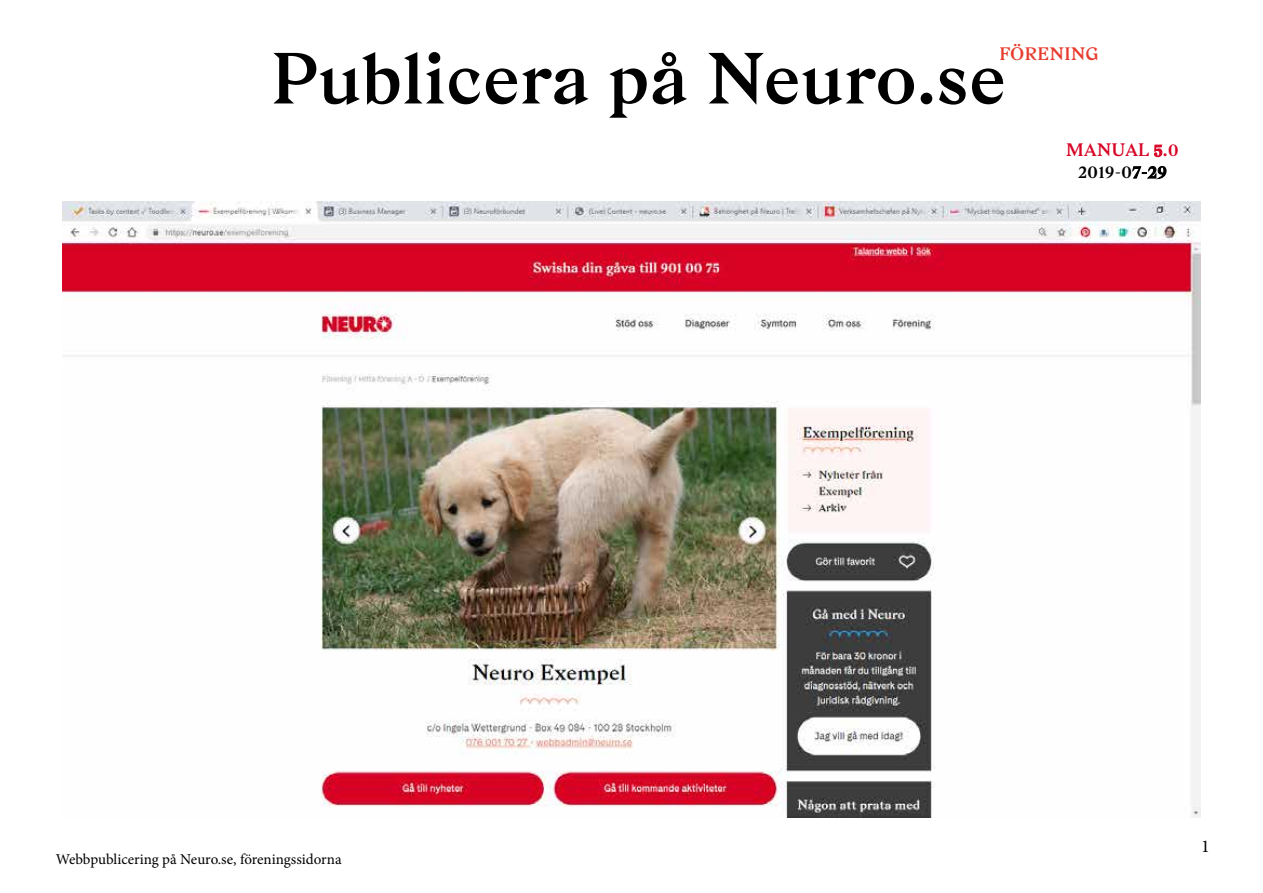
<style>
.page{position:relative;width:1263px;height:893px;background:#fff}
.page>*{position:absolute;margin:0;border:0;box-sizing:border-box;transform-origin:0 0}
.t1{font:600 72px "Gza";color:#000}
.t2{font:600 18px "Gza";color:#000}
.t3{font:600 18px "Gza";color:#d80325}
.t4{font:600 18px "Gza";color:#e73b2e}
.t5{font:18px "Minion Pro";color:#000}
.t6{font:15px "Minion Pro";color:#000}
</style>
<div class="page">
<img style="left:62px;top:201px;width:1138px;height:617px">
<p class="t4" style="left:999px;top:42px;width:101px">FÖRENING</p>
<h1 class="t1" style="left:270px;top:30px;width:737px">Publicera på Neuro.se</h1>
<p class="t3" style="left:1066px;top:138px;width:114px">MANUAL 5.0</p>
<p class="t2" style="left:1078px;top:160px;width:91px">2019-07-29</p>
<p class="t6" style="left:56px;top:849px;width:287px">Webbpublicering på Neuro.se, föreningssidorna</p>
<p class="t5" style="left:1201px;top:834px;width:10px">1</p>
</div>
